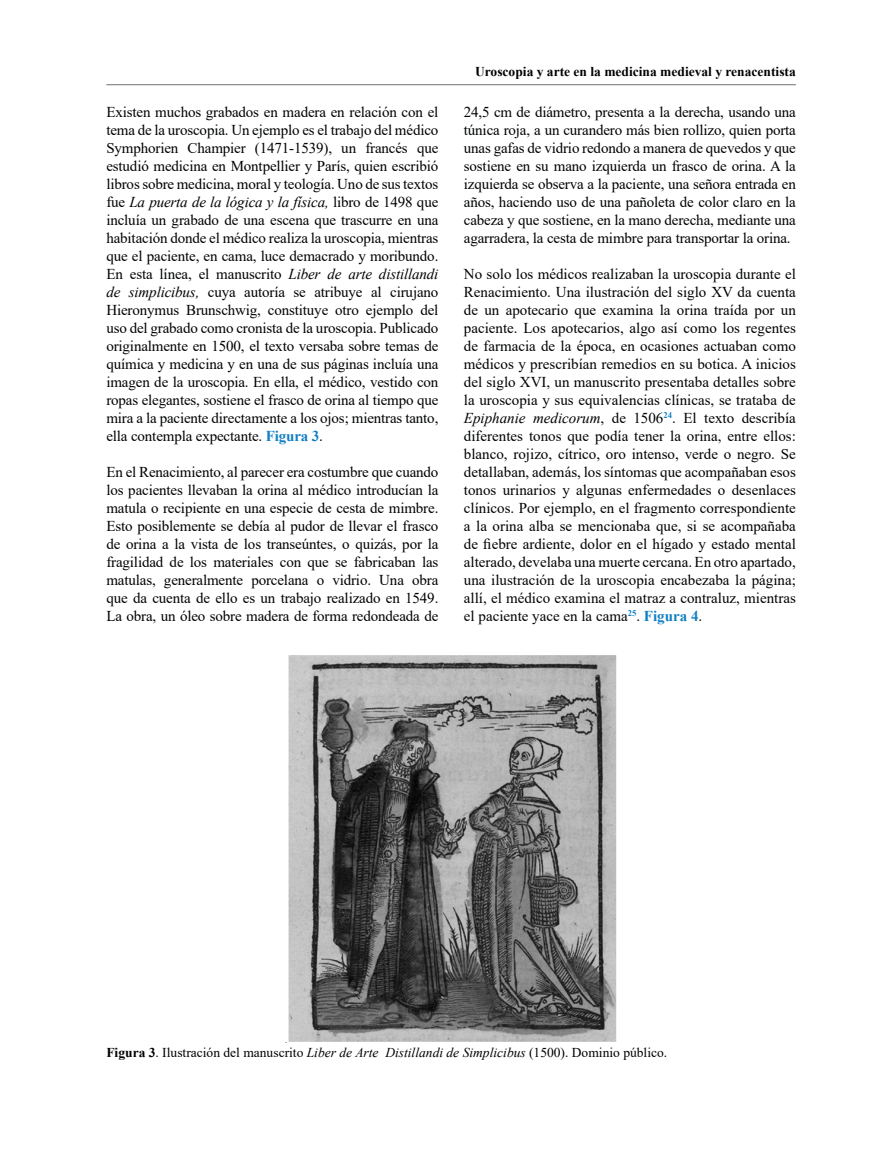
<style>
.page{position:relative;width:881px;height:1149px;background:#fff}
.page>*{position:absolute;margin:0;border:0;box-sizing:border-box;transform-origin:0 0}
.t1{font:15px/18px "Times New Roman";letter-spacing:-.01em;color:#010202;text-align:justify}
.t2{font:13.5px "Times New Roman";color:#010202}
.t3{font:700 13.5px "Times New Roman";color:#010202}
.s1{font-style:italic}
.s2{font-weight:700;color:#107fc3}
.s3{font-weight:700}
</style>
<div class="page">
<hr style="left:106px;top:84px;width:689px;height:1px;background:#706f6f">
<img style="left:288px;top:655px;width:329px;height:386px">
<p class="t1" style="left:106px;top:102px;width:333px">Existen muchos grabados en madera en relación con el tema de la uroscopia. Un ejemplo es el trabajo del médico Symphorien Champier (1471-1539), un francés que estudió medicina en Montpellier y París, quien escribió libros sobre medicina, moral y teología. Uno de sus textos fue <span class="s1">La puerta de la lógica y la física,</span> libro de 1498 que incluía un grabado de una escena que trascurre en una habitación donde el médico realiza la uroscopia, mientras que el paciente, en cama, luce demacrado y moribundo.<br>En esta línea, el manuscrito <span class="s1">Liber de arte distillandi de simplicibus,</span> cuya autoría se atribuye al cirujano Hieronymus Brunschwig, constituye otro ejemplo del uso del grabado como cronista de la uroscopia. Publicado originalmente en 1500, el texto versaba sobre temas de química y medicina y en una de sus páginas incluía una imagen de la uroscopia. En ella, el médico, vestido con ropas elegantes, sostiene el frasco de orina al tiempo que mira a la paciente directamente a los ojos; mientras tanto, ella contempla expectante. <span class="s2">Figura 3</span>.</p>
<p class="t1" style="left:106px;top:462px;width:333px">En el Renacimiento, al parecer era costumbre que cuando los pacientes llevaban la orina al médico introducían la matula o recipiente en una especie de cesta de mimbre.<br>Esto posiblemente se debía al pudor de llevar el frasco de orina a la vista de los transeúntes, o quizás, por la fragilidad de los materiales con que se fabricaban las matulas, generalmente porcelana o vidrio. Una obra que da cuenta de ello es un trabajo realizado en 1549.<br>La obra, un óleo sobre madera de forma redondeada de</p>
<p class="t3" style="left:475px;top:62px;width:322px">Uroscopia y arte en la medicina medieval y renacentista</p>
<p class="t1" style="left:463px;top:102px;width:333px">24,5 cm de diámetro, presenta a la derecha, usando una túnica roja, a un curandero más bien rollizo, quien porta unas gafas de vidrio redondo a manera de quevedos y que sostiene en su mano izquierda un frasco de orina. A la izquierda se observa a la paciente, una señora entrada en años, haciendo uso de una pañoleta de color claro en la cabeza y que sostiene, en la mano derecha, mediante una agarradera, la cesta de mimbre para transportar la orina.</p>
<p class="t1" style="left:463px;top:264px;width:333px">No solo los médicos realizaban la uroscopia durante el Renacimiento. Una ilustración del siglo XV da cuenta de un apotecario que examina la orina traída por un paciente. Los apotecarios, algo así como los regentes de farmacia de la época, en ocasiones actuaban como médicos y prescribían remedios en su botica. A inicios del siglo XVI, un manuscrito presentaba detalles sobre la uroscopia y sus equivalencias clínicas, se trataba de <span class="s1">Epiphanie medicorum</span>, de 1506<sup>24</sup>. El texto describía diferentes tonos que podía tener la orina, entre ellos: blanco, rojizo, cítrico, oro intenso, verde o negro. Se detallaban, además, los síntomas que acompañaban esos tonos urinarios y algunas enfermedades o desenlaces clínicos. Por ejemplo, en el fragmento correspondiente a la orina alba se mencionaba que, si se acompañaba de fiebre ardiente, dolor en el hígado y estado mental alterado, develaba una muerte cercana. En otro apartado, una ilustración de la uroscopia encabezaba la página; allí, el médico examina el matraz a contraluz, mientras el paciente yace en la cama<sup>25</sup>. <span class="s2">Figura 4</span>.</p>
<p class="t2" style="left:106px;top:1042px;width:562px"><span class="s3">Figura 3</span>. Ilustración del manuscrito <span class="s1">Liber de Arte Distillandi de Simplicibus</span> (1500). Dominio público.</p>
</div>
